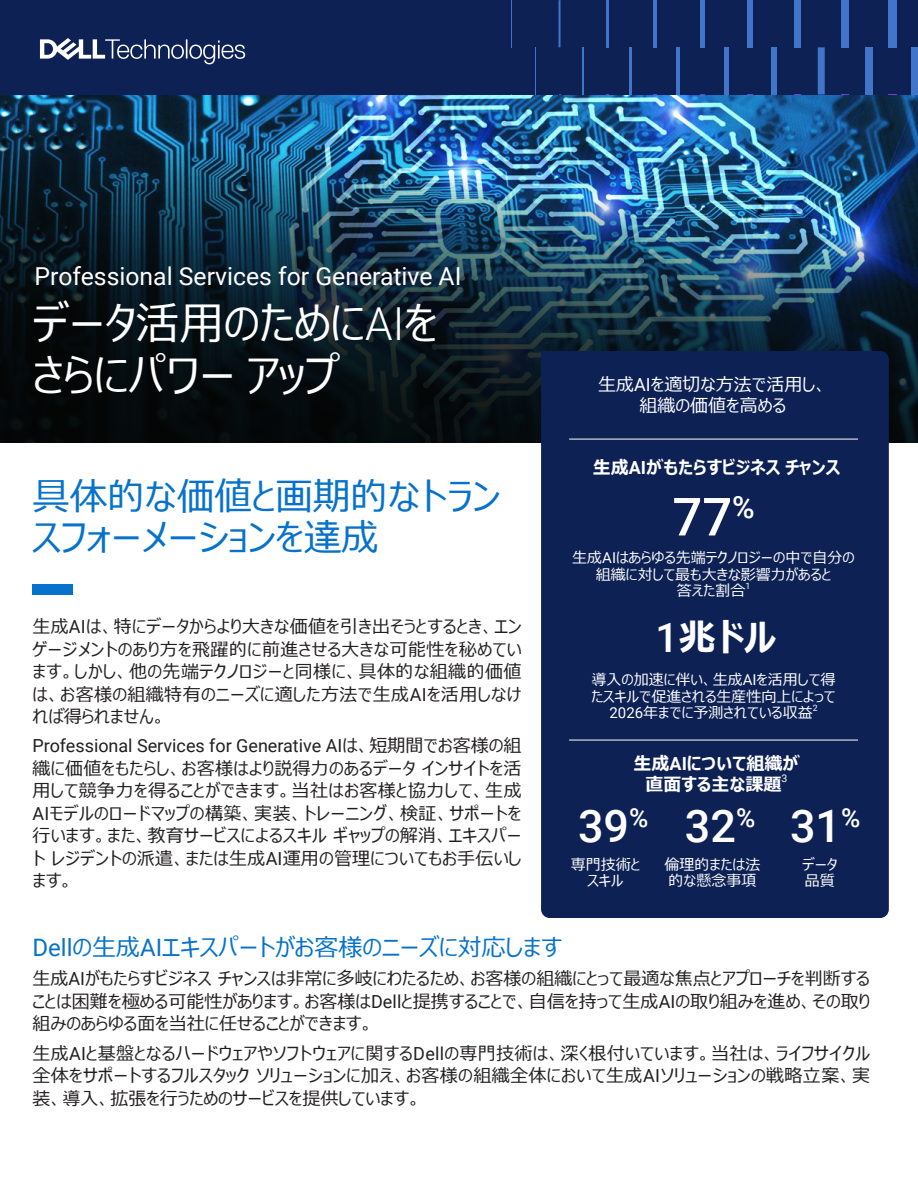
<style>
.page{position:relative;width:918px;height:1188px;background:#fff}
.page>*{position:absolute;margin:0;border:0;box-sizing:border-box;transform-origin:0 0}
.At_a_Glance{font:500 52.65px "Roboto";color:#fff}
.Table_Text{font:45.45px/52.2px "Meiryo UI";color:#fff}
.At_a_Glance-2{font:500 45px "Roboto";color:#fff}
.Document_Headline{font:37.5px/40.5px "Meiryo UI";color:#0672cb}
.At_a_Glance-3{font:700 37.5px "Meiryo UI";color:#fff}
.Table_Text-2{font:24.75px "Roboto";color:#fff}
.Body_Text{font:24px "Meiryo UI";color:#0672cb}
.Body_Text-2{font:18px/22.5px "Meiryo UI";letter-spacing:.01em;color:#231f20;text-align:justify}
.At_a_Glance-4{font:700 18px/21px "Meiryo UI";color:#fff;text-align:center}
.At_a_Glance-5{font:18px/21px "Meiryo UI";color:#fff;text-align:center}
.At_a_Glance-6{font:15px/16.5px "Meiryo UI";color:#fff;text-align:center}
.At_a_Glance-7{font:10.5px "Roboto";color:#fff}
.At_a_Glance-8{font:8.7px "Roboto";color:#fff}
.s1{font-family:"Roboto";font-weight:300}
.s2{font-family:"Roboto"}
.s3{font-family:"Roboto";font-weight:500;font-size:40.5px}
</style>
<div class="page">
<img style="left:0;top:95px;width:918px;height:348px">
<div style="left:32px;top:585px;width:41px;height:10px;background:#0672cb"></div>
<div style="left:0;top:0;width:918px;height:94px;background:#0d2155"></div>
<svg style="left:40px;top:38px;width:205px;height:26px"></svg>
<hr style="left:511px;top:0;width:1px;height:47px;background:#4275ca">
<div style="left:888px;top:0;width:9px;height:47px;background:#4275ca"></div>
<div style="left:841px;top:0;width:8px;height:47px;background:#4275ca"></div>
<div style="left:794px;top:0;width:7px;height:47px;background:#4275ca"></div>
<div style="left:747px;top:0;width:6px;height:47px;background:#4275ca"></div>
<div style="left:700px;top:0;width:5px;height:47px;background:#4275ca"></div>
<hr style="left:653px;top:0;width:4px;height:47px;background:#4275ca">
<hr style="left:606px;top:0;width:3px;height:47px;background:#4275ca">
<hr style="left:559px;top:0;width:2px;height:47px;background:#4275ca">
<hr style="left:535px;top:47px;width:1px;height:48px;background:#4275ca">
<div style="left:912px;top:47px;width:6px;height:48px;background:#4275ca"></div>
<div style="left:865px;top:47px;width:8px;height:48px;background:#4275ca"></div>
<div style="left:818px;top:47px;width:7px;height:48px;background:#4275ca"></div>
<div style="left:771px;top:47px;width:6px;height:48px;background:#4275ca"></div>
<div style="left:724px;top:47px;width:5px;height:48px;background:#4275ca"></div>
<hr style="left:676px;top:47px;width:4px;height:48px;background:#4275ca">
<hr style="left:629px;top:47px;width:3px;height:48px;background:#4275ca">
<hr style="left:582px;top:47px;width:2px;height:48px;background:#4275ca">
<div style="left:541px;top:351px;width:348px;height:567px;background:#0d2155"></div>
<hr style="left:569px;top:439px;width:289px;height:1px;background:#fff">
<hr style="left:569px;top:740px;width:289px;height:1px;background:#fff">
<p class="Table_Text-2" style="left:35px;top:259px;width:428px">Professional Services for Generative AI</p>
<p class="Table_Text" style="left:33px;top:299px;width:406px">データ活用のために<span class="s1">AI</span>をさらにパワーアップ</p>
<p class="Document_Headline" style="left:32px;top:478px;width:470px">具体的な価値と画期的なトランスフォーメーションを達成</p>
<p class="Body_Text-2" style="left:32px;top:616px;width:491px">生成<span class="s2">AI</span>は、特にデータからより大きな価値を引き出そうとするとき、エンゲージメントのあり方を飛躍的に前進させる大きな可能性を秘めています。しかし、他の先端テクノロジーと同様に、具体的な組織的価値は、お客様の組織特有のニーズに適した方法で生成<span class="s2">AI</span>を活用しなければ得られません。</p>
<p class="Body_Text-2" style="left:32px;top:736px;width:491px"><span class="s2">Professional Services for Generative AI</span>は、短期間でお客様の組織に価値をもたらし、お客様はより説得力のあるデータインサイトを活用して競争力を得ることができます。当社はお客様と協力して、生成<span class="s2">AI</span>モデルのロードマップの構築、実装、トレーニング、検証、サポートを行います。また、教育サービスによるスキルギャップの解消、エキスパートレジデントの派遣、または生成<span class="s2">AI</span>運用の管理についてもお手伝いします。</p>
<p class="At_a_Glance-5" style="left:598px;top:375px;width:231px">生成<span class="s2">AI</span>を適切な方法で活用し、組織の価値を高める</p>
<p class="At_a_Glance-4" style="left:593px;top:458px;width:249px">生成<span class="s2">AI</span>がもたらすビジネスチャンス</p>
<p class="At_a_Glance" style="left:672px;top:480px;width:84px">77<sup>%</sup></p>
<p class="At_a_Glance-6" style="left:572px;top:550px;width:284px">生成<span class="s2">AI</span>はあらゆる先端テクノロジーの中で自分の組織に対して最も大きな影響力があると<br>答えた割合</p>
<p class="At_a_Glance-8" style="left:745px;top:580px;width:6px">1</p>
<p class="At_a_Glance-3" style="left:656px;top:611px;width:122px"><span class="s3">1</span>兆ドル</p>
<p class="At_a_Glance-6" style="left:591px;top:673px;width:246px">導入の加速に伴い、生成<span class="s2">AI</span>を活用して得たスキルで促進される生産性向上によって<br><span class="s2">2026</span>年までに予測されている収益</p>
<p class="At_a_Glance-8" style="left:813px;top:702px;width:6px">2</p>
<p class="At_a_Glance-4" style="left:634px;top:754px;width:167px">生成<span class="s2">AI</span>について組織が直面する主な課題</p>
<p class="At_a_Glance-7" style="left:782px;top:771px;width:7px">3</p>
<p class="At_a_Glance-2" style="left:578px;top:794px;width:72px">39<sup>%</sup></p>
<p class="At_a_Glance-2" style="left:685px;top:794px;width:72px">32<sup>%</sup></p>
<p class="At_a_Glance-2" style="left:790px;top:794px;width:72px">31<sup>%</sup></p>
<p class="At_a_Glance-6" style="left:571px;top:857px;width:71px">専門技術とスキル</p>
<p class="At_a_Glance-6" style="left:664px;top:857px;width:97px;text-align:left">倫理的または法的な懸念事項</p>
<p class="At_a_Glance-6" style="left:802px;top:857px;width:36px;text-align:left">データ品質</p>
<p class="Body_Text" style="left:32px;top:931px;width:531px"><span class="s2">Dell</span>の生成<span class="s2">AI</span>エキスパートがお客様のニーズに対応します</p>
<p class="Body_Text-2" style="left:32px;top:969px;width:839px">生成<span class="s2">AI</span>がもたらすビジネスチャンスは非常に多岐にわたるため、お客様の組織にとって最適な焦点とアプローチを判断することは困難を極める可能性があります。お客様は<span class="s2">Dell</span>と提携することで、自信を持って生成<span class="s2">AI</span>の取り組みを進め、その取り組みのあらゆる面を当社に任せることができます。</p>
<p class="Body_Text-2" style="left:32px;top:1043px;width:839px">生成<span class="s2">AI</span>と基盤となるハードウェアやソフトウェアに関する<span class="s2">Dell</span>の専門技術は、深く根付いています。当社は、ライフサイクル全体をサポートするフルスタックソリューションに加え、お客様の組織全体において生成<span class="s2">AI</span>ソリューションの戦略立案、実装、導入、拡張を行うためのサービスを提供しています。</p>
</div>
